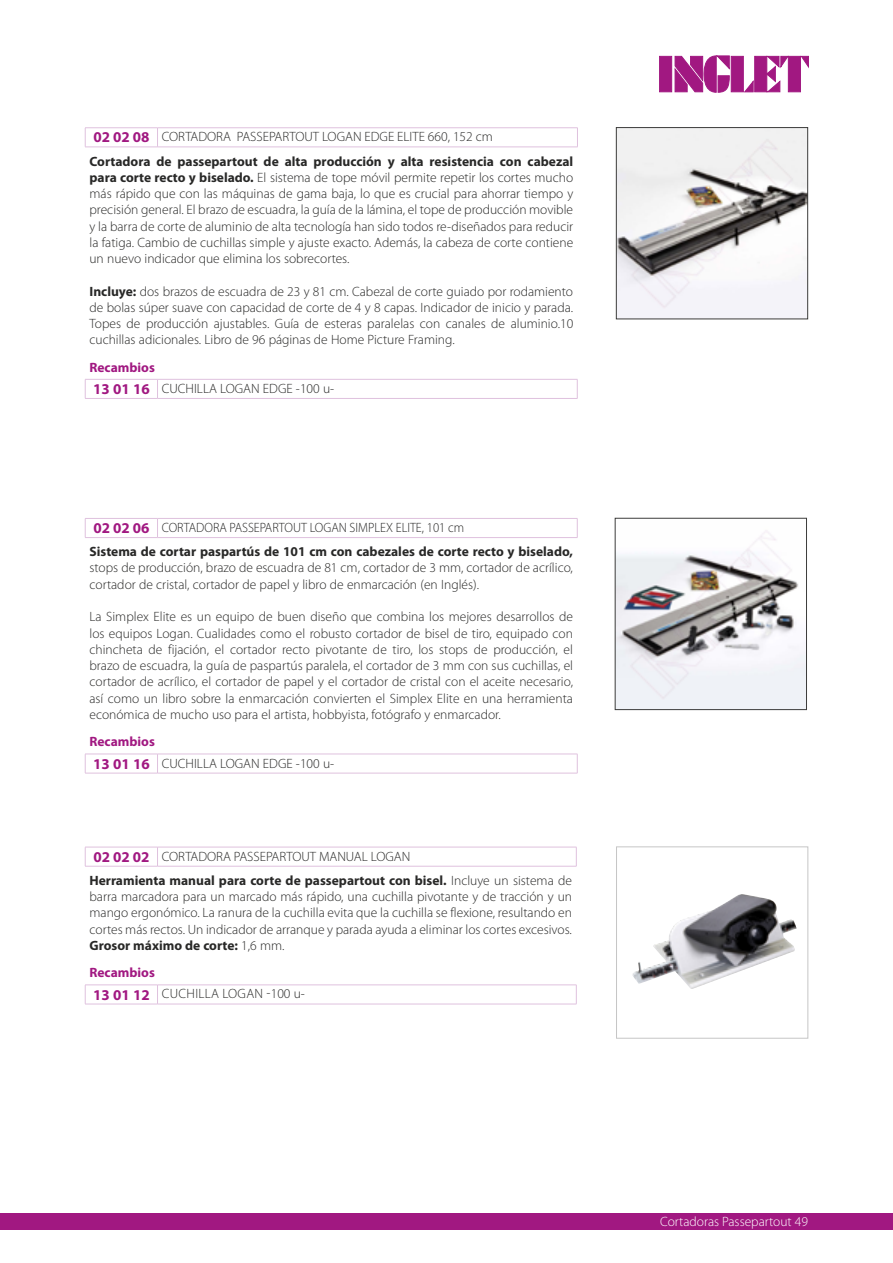
<style>
.page{position:relative;width:893px;height:1263px;background:#fff}
.page>*{position:absolute;margin:0;border:0;box-sizing:border-box;transform-origin:0 0}
.t1{font:300 13.5px/16.2px "Myriad Pro";color:#282827;text-align:justify}
.t2{font:700 13.5px/24.3px "Myriad Pro";color:#282827}
.t3{font:300 13.5px/21.3px "Myriad Pro";letter-spacing:.02em;color:#282827}
.t4{font:300 13.5px "Myriad Pro";color:#fff}
.s1{font-size:15px;color:#a11881}
.s2{font-weight:300}
.s3{font-weight:700}
.s4{font-weight:700;color:#a11881}
.s5{font-weight:700;font-size:15px;color:#a11881}
</style>
<div class="page">
<svg style="left:659px;top:56px;width:150px;height:36px"></svg>
<div style="left:0;top:1213px;width:893px;height:16px;background:#a11881"></div>
<svg style="left:85px;top:128px;width:1px;height:19px"></svg>
<hr style="left:85px;top:127px;width:73px;height:1px;background:#dfc1de">
<svg style="left:157px;top:128px;width:1px;height:19px"></svg>
<hr style="left:158px;top:127px;width:420px;height:1px;background:#dfc1de">
<svg style="left:577px;top:128px;width:1px;height:19px"></svg>
<hr style="left:85px;top:147px;width:73px;height:1px;background:#dfc1de">
<hr style="left:158px;top:147px;width:420px;height:1px;background:#dfc1de">
<svg style="left:85px;top:519px;width:1px;height:18px"></svg>
<hr style="left:85px;top:518px;width:73px;height:1px;background:#dfc1de">
<svg style="left:157px;top:519px;width:1px;height:18px"></svg>
<hr style="left:158px;top:518px;width:419px;height:1px;background:#dfc1de">
<svg style="left:577px;top:519px;width:1px;height:18px"></svg>
<hr style="left:85px;top:537px;width:73px;height:1px;background:#dfc1de">
<hr style="left:158px;top:537px;width:419px;height:1px;background:#dfc1de">
<svg style="left:85px;top:380px;width:1px;height:18px"></svg>
<hr style="left:85px;top:379px;width:73px;height:1px;background:#dfc1de">
<svg style="left:157px;top:380px;width:1px;height:18px"></svg>
<hr style="left:158px;top:379px;width:419px;height:1px;background:#dfc1de">
<svg style="left:577px;top:379px;width:1px;height:19px"></svg>
<hr style="left:85px;top:398px;width:73px;height:1px;background:#dfc1de">
<hr style="left:158px;top:398px;width:419px;height:1px;background:#dfc1de">
<svg style="left:85px;top:755px;width:1px;height:18px"></svg>
<hr style="left:85px;top:754px;width:73px;height:1px;background:#dfc1de">
<svg style="left:157px;top:755px;width:1px;height:18px"></svg>
<hr style="left:158px;top:754px;width:419px;height:1px;background:#dfc1de">
<svg style="left:577px;top:754px;width:1px;height:19px"></svg>
<hr style="left:85px;top:773px;width:73px;height:1px;background:#dfc1de">
<hr style="left:158px;top:773px;width:419px;height:1px;background:#dfc1de">
<img style="left:618px;top:129px;width:188px;height:188px">
<div style="left:616px;top:127px;width:192px;height:192px;border:1px solid #3c3c3b"></div>
<img style="left:617px;top:530px;width:188px;height:178px">
<div style="left:615px;top:518px;width:192px;height:192px;border:1px solid #3c3c3b"></div>
<div style="left:616px;top:847px;width:192px;height:191px;border:1px solid #c6c6c6"></div>
<svg style="left:85px;top:848px;width:1px;height:18px"></svg>
<hr style="left:85px;top:847px;width:73px;height:1px;background:#dfc1de">
<svg style="left:157px;top:848px;width:1px;height:18px"></svg>
<hr style="left:158px;top:847px;width:418px;height:1px;background:#dfc1de">
<svg style="left:576px;top:847px;width:1px;height:19px"></svg>
<hr style="left:85px;top:866px;width:73px;height:1px;background:#dfc1de">
<hr style="left:158px;top:866px;width:418px;height:1px;background:#dfc1de">
<img style="left:632px;top:894px;width:165px;height:95px">
<svg style="left:85px;top:986px;width:1px;height:18px"></svg>
<hr style="left:85px;top:985px;width:73px;height:1px;background:#dfc1de">
<svg style="left:157px;top:986px;width:1px;height:18px"></svg>
<hr style="left:158px;top:985px;width:418px;height:1px;background:#dfc1de">
<svg style="left:576px;top:985px;width:1px;height:19px"></svg>
<hr style="left:85px;top:1004px;width:73px;height:1px;background:#dfc1de">
<hr style="left:158px;top:1004px;width:418px;height:1px;background:#dfc1de">
<p class="t2" style="left:89px;top:124px;width:485px"><span class="s1">02 02 08</span> <span class="s2">CORTADORA PASSEPARTOUT LOGAN EDGE ELITE 660, 152 cm<br></span>Cortadora de passepartout de alta producción y alta resistencia con cabezal</p>
<p class="t1" style="left:89px;top:169px;width:485px"><span class="s3">para corte recto y biselado.</span> El sistema de tope móvil permite repetir los cortes mucho más rápido que con las máquinas de gama baja, lo que es crucial para ahorrar tiempo y precisión general. El brazo de escuadra, la guía de la lámina, el tope de producción movible y la barra de corte de aluminio de alta tecnología han sido todos re-diseñados para reducir la fatiga. Cambio de cuchillas simple y ajuste exacto. Además, la cabeza de corte contiene un nuevo indicador que elimina los sobrecortes.</p>
<p class="t1" style="left:89px;top:283px;width:485px"><span class="s3">Incluye:</span> dos brazos de escuadra de 23 y 81 cm. Cabezal de corte guiado por rodamiento de bolas súper suave con capacidad de corte de 4 y 8 capas. Indicador de inicio y parada.<br>Topes de producción ajustables. Guía de esteras paralelas con canales de aluminio.10 cuchillas adicionales. Libro de 96 páginas de Home Picture Framing.</p>
<p class="t1" style="left:89px;top:357px;width:246px;line-height:21.3px"><span class="s4">Recambios<br></span><span class="s5">13 01 16</span> CUCHILLA LOGAN EDGE -100 u-</p>
<p class="t2" style="left:89px;top:515px;width:485px"><span class="s1">02 02 06</span> <span class="s2">CORTADORA PASSEPARTOUT LOGAN SIMPLEX ELITE, 101 cm<br></span>Sistema de cortar paspartús de 101 cm con cabezales de corte recto y biselado,</p>
<p class="t1" style="left:89px;top:560px;width:485px">stops de producción, brazo de escuadra de 81 cm, cortador de 3 mm, cortador de acrílico, cortador de cristal, cortador de papel y libro de enmarcación (en Inglés).</p>
<p class="t1" style="left:89px;top:609px;width:485px">La Simplex Elite es un equipo de buen diseño que combina los mejores desarrollos de los equipos Logan. Cualidades como el robusto cortador de bisel de tiro, equipado con chincheta de fijación, el cortador recto pivotante de tiro, los stops de producción, el brazo de escuadra, la guía de paspartús paralela, el cortador de 3 mm con sus cuchillas, el cortador de acrílico, el cortador de papel y el cortador de cristal con el aceite necesario, así como un libro sobre la enmarcación convierten el Simplex Elite en una herramienta económica de mucho uso para el artista, hobbyista, fotógrafo y enmarcador.</p>
<p class="t1" style="left:89px;top:731px;width:246px;line-height:21.3px"><span class="s4">Recambios<br></span><span class="s5">13 01 16</span> CUCHILLA LOGAN EDGE -100 u-</p>
<p class="t1" style="left:89px;top:844px;width:484px;line-height:24.3px"><span class="s5">02 02 02</span> CORTADORA PASSEPARTOUT MANUAL LOGAN<br><span class="s3">Herramienta manual para corte de passepartout con bisel.</span> Incluye un sistema de</p>
<p class="t1" style="left:89px;top:889px;width:484px">barra marcadora para un marcado más rápido, una cuchilla pivotante y de tracción y un mango ergonómico. La ranura de la cuchilla evita que la cuchilla se flexione, resultando en cortes más rectos. Un indicador de arranque y parada ayuda a eliminar los cortes excesivos.<br><span class="s3">Grosor máximo de corte:</span> 1,6 mm.</p>
<p class="t3" style="left:89px;top:962px;width:217px"><span class="s4">Recambios<br></span><span class="s5">13 01 12</span> CUCHILLA LOGAN -100 u-</p>
<p class="t4" style="left:660px;top:1214px;width:149px">Cortadoras Passepartout 49</p>
</div>
